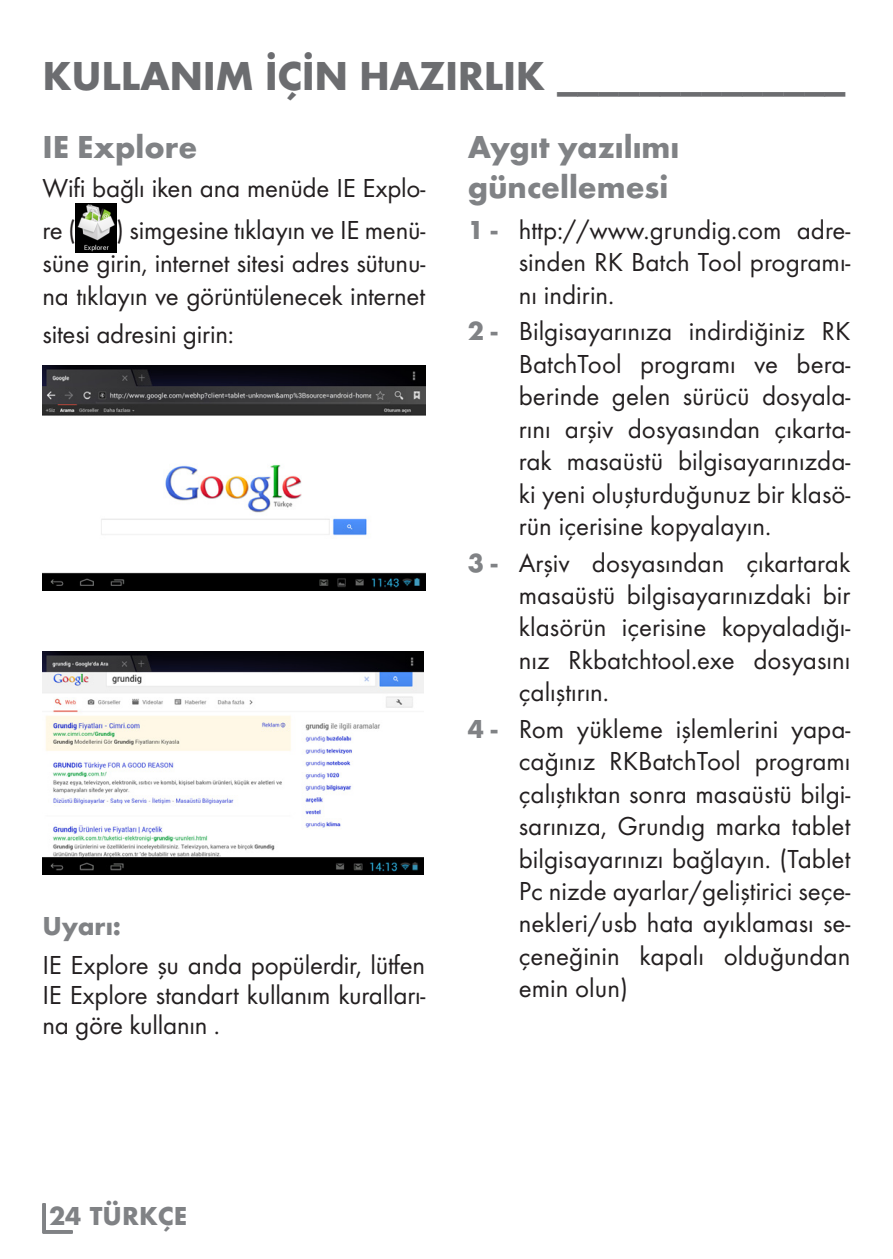
<style>
.page{position:relative;width:893px;height:1259px;background:#fff}
.page>*{position:absolute;margin:0;border:0;box-sizing:border-box;transform-origin:0 0}
.t1{font:700 42px "Futura TOT";letter-spacing:-.01em;color:#6c6d70}
.t2{font:700 33px/39.6px "Futura TOT";color:#808285}
.t3{font:27px/32.4px "Futura TOT Boo";color:#231f20;text-align:justify}
.t4{font:700 27px "Futura TOT";color:#808285}
.s1{font-family:"Futura TOT";font-weight:700;color:#808285}
</style>
<div class="page">
<div style="left:43px;top:1201px;width:31px;height:32px;border:3px solid #808285"></div>
<img style="left:76px;top:203px;width:40px;height:49px">
<img style="left:43px;top:651px;width:381px;height:223px">
<img style="left:43px;top:366px;width:382px;height:224px">
<h1 class="t1" style="left:43px;top:50px;width:805px">KULLANIM IÇIN HAZIRLIK ______________</h1>
<p class="t2" style="left:43px;top:127px;width:156px">IE Explore</p>
<p class="t3" style="left:43px;top:167px;width:384px;line-height:42.3px">Wifi bağlı iken ana menüde IE Explo&shy;re (</p>
<p class="t3" style="left:43px;top:214px;width:384px;text-indent:74px">) simgesine tıklayın ve IE menü&shy;süne girin, internet sitesi adres sütunu&shy;na tıklayın ve görüntülenecek internet</p>
<p class="t3" style="left:43px;top:318px;width:193px">sitesi adresini girin:</p>
<p class="t4" style="left:43px;top:909px;width:80px">Uyarı:</p>
<p class="t3" style="left:43px;top:949px;width:384px;line-height:30px">IE Explore şu anda popülerdir, lütfen IE Explore standart kullanım kuralları&shy;na göre kullanın .</p>
<p class="t2" style="left:468px;top:127px;width:213px">Aygıt yazılımı güncellemesi</p>
<p class="t3" style="left:519px;top:214px;width:333px;text-indent:-51px"><span class="s1">1 -</span> http://www.grundig.com adre&shy;sinden RK Batch Tool programı&shy;nı indirin.</p>
<p class="t3" style="left:519px;top:315px;width:333px;text-indent:-51px"><span class="s1">2 -</span> Bilgisayarınıza indirdiğiniz RK BatchTool programı ve bera&shy;berinde gelen sürücü dosyala&shy;rını arşiv dosyasından çıkarta&shy;rak masaüstü bilgisayarınızda&shy;ki yeni oluşturduğunuz bir klasö&shy;rün içerisine kopyalayın.</p>
<p class="t3" style="left:519px;top:546px;width:333px;text-indent:-51px"><span class="s1">3 -</span> Arşiv dosyasından çıkartarak masaüstü bilgisayarınızdaki bir klasörün içerisine kopyaladığı&shy;nız Rkbatchtool.exe dosyasını çalıştırın.</p>
<p class="t3" style="left:519px;top:712px;width:333px;text-indent:-51px"><span class="s1">4 -</span> Rom yükleme işlemlerini yapa&shy;cağınız RKBatchTool programı çalıştıktan sonra masaüstü bilgi&shy;sarınıza, Grundıg marka tablet bilgisayarınızı bağlayın. (Tablet Pc nizde ayarlar/geliştirici seçe&shy;nekleri/usb hata ayıklaması se&shy;çeneğinin kapalı olduğundan emin olun)</p>
<p class="t4" style="left:49px;top:1199px;width:140px">24 TÜRKÇE</p>
</div>
